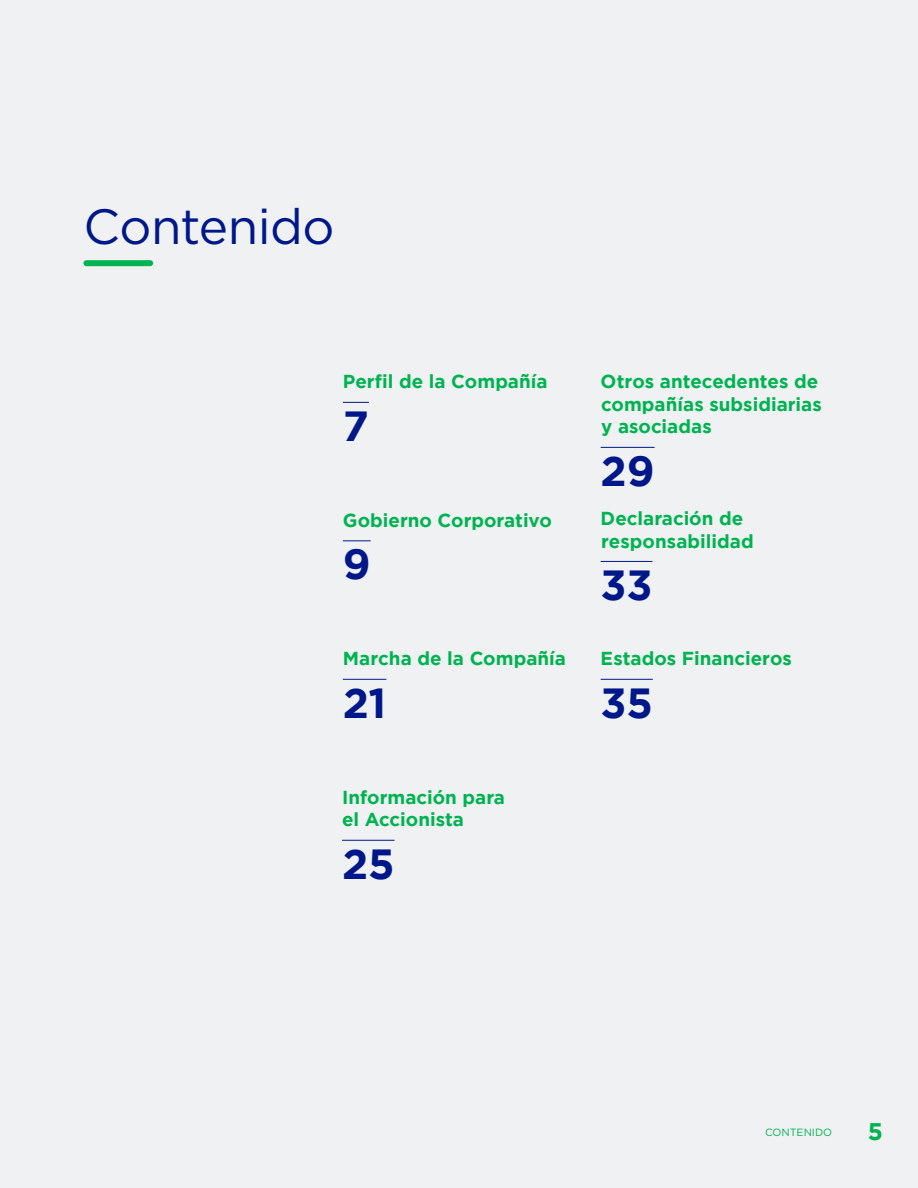
<style>
.page{position:relative;width:918px;height:1188px;background:#eff1f2}
.page>*{position:absolute;margin:0;border:0;box-sizing:border-box;transform-origin:0 0}
.t1{font:49.5px "Gotham";letter-spacing:-.01em;color:#001789}
.t2{font:700 42px "Gotham";letter-spacing:-.01em;color:#001789}
.t3{font:700 24px "Gotham";color:#00b351}
.t4{font:700 18.75px/22.5px "Gotham";color:#00b351}
.t5{font:10.5px "Gotham";color:#00b351}
</style>
<div class="page">
<div style="left:86px;top:260px;width:64px;height:6px;background:#00b351"></div>
<hr style="left:342px;top:840px;width:53px;height:1px;background:#001789">
<hr style="left:601px;top:561px;width:51px;height:1px;background:#001789">
<svg style="left:343px;top:402px;width:26px;height:1px"></svg>
<svg style="left:343px;top:540px;width:28px;height:1px"></svg>
<hr style="left:601px;top:447px;width:54px;height:1px;background:#001789">
<hr style="left:343px;top:679px;width:43px;height:1px;background:#001789">
<hr style="left:601px;top:679px;width:52px;height:1px;background:#001789">
<h1 class="t1" style="left:83px;top:194px;width:253px">Contenido</h1>
<p class="t4" style="left:343px;top:370px;width:206px">Perfil de la Compañía</p>
<h2 class="t2" style="left:343px;top:402px;width:27px">7</h2>
<p class="t4" style="left:343px;top:509px;width:211px">Gobierno Corporativo</p>
<h2 class="t2" style="left:343px;top:540px;width:29px">9</h2>
<p class="t4" style="left:343px;top:647px;width:225px">Marcha de la Compañía</p>
<h2 class="t2" style="left:343px;top:679px;width:45px">21</h2>
<p class="t4" style="left:342px;top:786px;width:165px">Información para el Accionista</p>
<h2 class="t2" style="left:342px;top:840px;width:54px">25</h2>
<p class="t4" style="left:601px;top:370px;width:223px">Otros antecedentes de compañías subsidiarias y asociadas</p>
<h2 class="t2" style="left:601px;top:447px;width:55px">29</h2>
<p class="t4" style="left:601px;top:507px;width:155px">Declaración de responsabilidad</p>
<h2 class="t2" style="left:601px;top:561px;width:53px">33</h2>
<p class="t4" style="left:601px;top:647px;width:193px">Estados Financieros</p>
<h2 class="t2" style="left:601px;top:679px;width:54px">35</h2>
<p class="t5" style="left:765px;top:1126px;width:69px">CONTENIDO</p>
<p class="t3" style="left:868px;top:1117px;width:17px">5</p>
</div>
